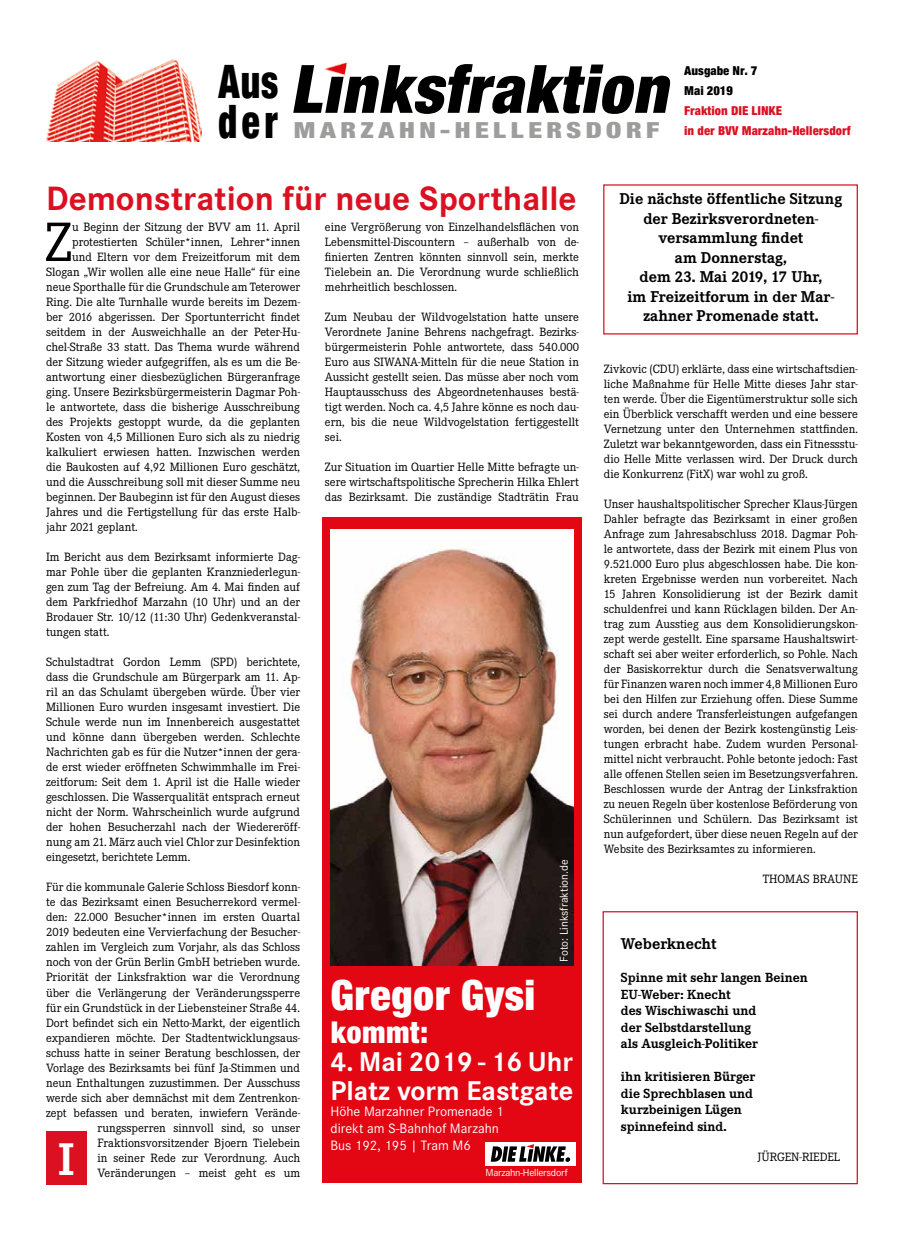
<style>
.page{position:relative;width:904px;height:1241px;background:#fff}
.page>*{position:absolute;margin:0;border:0;box-sizing:border-box;transform-origin:0 0}
.t1{font:italic 900 67.5px "Neue Helvetica Condensed BQ";color:#000}
.t2{font:57.5px "Corporate E";color:#000}
.t3{font:700 47.5px "Corporate E";color:#fff}
.t4{font:900 46.88px "Neue Helvetica Condensed BQ";color:#000;scale:.8 1}
.t5{font:900 42.25px "Neue Helvetica Condensed BQ";color:#fff}
.t6{font:700 35px "Corporate S";color:#db1122}
.t7{font:900 30.5px "Neue Helvetica Condensed BQ";color:#fff}
.t8{font:700 28.12px/28.1px "Corporate S";color:#fff}
.t9{font:700 16.25px/19.5px "Corporate E";color:#000;text-align:center}
.t10{font:14.12px/16.9px "Corporate S";color:#fff}
.t11{font:700 13.75px/16.5px "Corporate E";color:#000}
.t12{font:12.5px/15px "Corporate E";color:#000;text-align:justify}
.t13{font:900 12.5px/20px "Neue Helvetica Condensed BQ";color:#db1122}
.t14{font:900 12.5px/20px "Neue Helvetica Condensed BQ";color:#000}
.t15{font:11.75px "Corporate S";color:#fff}
.t16{font:10.5px "Corporate S";letter-spacing:-.025em;color:#fff}
.s1{font-size:22.5px;color:#9d9d9c}
</style>
<div class="page">
<img style="left:46px;top:59px;width:156px;height:83px">
<img style="left:325px;top:62px;width:22px;height:12px">
<div style="left:46px;top:1131px;width:41px;height:53px;background:#db1122"></div>
<div style="left:322px;top:517px;width:259px;height:665px;background:#e30613"></div>
<img style="left:330px;top:529px;width:243px;height:436px">
<div style="left:485px;top:1142px;width:90px;height:23px;background:linear-gradient(to right,#fff,#fff)"></div>
<svg style="left:490px;top:1143px;width:80px;height:18px"></svg>
<div style="left:602px;top:911px;width:255px;height:272px;border:1px solid #db1122"></div>
<h1 class="t1" style="left:218px;top:47px;width:466px"><sub>d</sub> <sub>e</sub> <sub>r</sub> Linksfraktion</h1>
<p class="t14" style="left:684px;top:61px;width:75px">Ausgabe Nr. 7<br>Mai 2019</p>
<h3 class="t4" style="left:218px;top:53px;width:77px">Aus</h3>
<p class="t13" style="left:293px;top:101px;width:559px;text-indent:391px">Fraktion DIE LINKE<br><span class="s1">MARZAHN-HELLERSDORF</span> in der BVV Marzahn-Hellersdorf</p>
<h3 class="t6" style="left:46px;top:178px;width:797px">Demonstration für neue Sporthalle <sup>Die</sup> <sup>nächste</sup> <sup>öffentliche</sup> <sup>Sitzung</sup></h3>
<h3 class="t9" style="left:627px;top:208px;width:208px">der Bezirksverordneten&shy;versammlung findet<br>am Donnerstag,<br>dem 23. Mai 2019, 17 Uhr,<br>im Freizeitforum in der Mar&shy;zahner Promenade statt.</h3>
<h2 class="t2" style="left:45px;top:211px;width:29px">Z</h2>
<p class="t12" style="left:72px;top:219px;width:229px">u Beginn der Sitzung der BVV am 11. April</p>
<p class="t12" style="left:325px;top:219px;width:255px">eine Vergrößerung von Einzelhandelsflächen von Lebensmittel-Discountern – außerhalb von de&shy;finierten Zentren könnten sinnvoll sein, merkte Tielebein an. Die Verordnung wurde schließlich mehrheitlich beschlossen.</p>
<p class="t12" style="left:325px;top:309px;width:255px">Zum Neubau der Wildvogelstation hatte unsere Verordnete Janine Behrens nachgefragt. Bezirks&shy;bürgermeisterin Pohle antwortete, dass 540.000<br>Euro aus SIWANA-Mitteln für die neue Station in Aussicht gestellt seien. Das müsse aber noch vom Hauptausschuss des Abgeordnetenhauses bestä&shy;tigt werden. Noch ca. 4,5 Jahre könne es noch dau&shy;ern, bis die neue Wildvogelstation fertiggestellt sei.</p>
<p class="t12" style="left:325px;top:459px;width:255px">Zur Situation im Quartier Helle Mitte befragte un&shy;sere wirtschaftspolitische Sprecherin Hilka Ehlert das Bezirksamt. Die zuständige Stadträtin Frau</p>
<p class="t12" style="left:72px;top:234px;width:229px">protestierten Schüler*innen, Lehrer*innen</p>
<p class="t12" style="left:72px;top:249px;width:229px">und Eltern vor dem Freizeitforum mit dem</p>
<p class="t12" style="left:46px;top:264px;width:255px">Slogan „Wir wollen alle eine neue Halle“ für eine</p>
<p class="t12" style="left:46px;top:279px;width:255px">neue Sporthalle für die Grundschule am Teterower</p>
<p class="t12" style="left:46px;top:294px;width:255px">Ring. Die alte Turnhalle wurde bereits im Dezem-</p>
<p class="t12" style="left:46px;top:309px;width:255px">ber 2016 abgerissen. Der Sportunterricht findet</p>
<p class="t12" style="left:46px;top:324px;width:255px">seitdem in der Ausweichhalle an der Peter-Hu-</p>
<p class="t12" style="left:46px;top:339px;width:255px">chel-Straße 33 statt. Das Thema wurde während</p>
<p class="t12" style="left:46px;top:354px;width:255px">der Sitzung wieder aufgegriffen, als es um die Be-</p>
<p class="t12" style="left:46px;top:369px;width:255px">antwortung einer diesbezüglichen Bürgeranfrage</p>
<p class="t12" style="left:46px;top:384px;width:255px">ging. Unsere Bezirksbürgermeisterin Dagmar Poh-</p>
<p class="t12" style="left:46px;top:399px;width:255px">le antwortete, dass die bisherige Ausschreibung</p>
<p class="t12" style="left:46px;top:414px;width:255px">des Projekts gestoppt wurde, da die geplanten</p>
<p class="t12" style="left:46px;top:429px;width:255px">Kosten von 4,5 Millionen Euro sich als zu niedrig</p>
<p class="t12" style="left:46px;top:444px;width:255px">kalkuliert erwiesen hatten. Inzwischen werden</p>
<p class="t12" style="left:46px;top:459px;width:255px">die Baukosten auf 4,92 Millionen Euro geschätzt,</p>
<p class="t12" style="left:46px;top:474px;width:255px">und die Ausschreibung soll mit dieser Summe neu</p>
<p class="t12" style="left:46px;top:489px;width:255px">beginnen. Der Baubeginn ist für den August dieses</p>
<p class="t12" style="left:46px;top:504px;width:255px">Jahres und die Fertigstellung für das erste Halb-</p>
<p class="t12" style="left:46px;top:519px;width:93px">jahr 2021 geplant.</p>
<p class="t12" style="left:46px;top:549px;width:255px">Im Bericht aus dem Bezirksamt informierte Dag&shy;mar Pohle über die geplanten Kranzniederlegun&shy;gen zum Tag der Befreiung. Am 4. Mai finden auf dem Parkfriedhof Marzahn (10 Uhr) und an der Brodauer Str. 10/12 (11:30 Uhr) Gedenkveranstal&shy;tungen statt.</p>
<p class="t12" style="left:46px;top:654px;width:255px">Schulstadtrat Gordon Lemm (SPD) berichtete, dass die Grundschule am Bürgerpark am 11. Ap&shy;ril an das Schulamt übergeben würde. Über vier Millionen Euro wurden insgesamt investiert. Die Schule werde nun im Innenbereich ausgestattet und könne dann übergeben werden. Schlechte Nachrichten gab es für die Nutzer*innen der gera&shy;de erst wieder eröffneten Schwimmhalle im Frei&shy;zeitforum: Seit dem 1. April ist die Halle wieder geschlossen. Die Wasserqualität entsprach erneut nicht der Norm. Wahrscheinlich wurde aufgrund der hohen Besucherzahl nach der Wiedereröff&shy;nung am 21. März auch viel Chlor zur Desinfektion eingesetzt, berichtete Lemm.</p>
<p class="t12" style="left:46px;top:879px;width:255px;text-align:right">Für die kommunale Galerie Schloss Biesdorf konn&shy;te das Bezirksamt einen Besucherrekord vermel&shy;den: 22.000 Besucher*innen im ersten Quartal 2019 bedeuten eine Vervierfachung der Besucher&shy;zahlen im Vergleich zum Vorjahr, als das Schloss noch von der Grün Berlin GmbH betrieben wurde.<br>Priorität der Linksfraktion war die Verordnung über die Verlängerung der Veränderungssperre für ein Grundstück in der Liebensteiner Straße 44.<br>Dort befindet sich ein Netto-Markt, der eigentlich expandieren möchte. Der Stadtentwicklungsaus&shy;schuss hatte in seiner Beratung beschlossen, der Vorlage des Bezirksamts bei fünf Ja-Stimmen und neun Enthaltungen zuzustimmen. Der Ausschuss werde sich aber demnächst mit dem Zentrenkon&shy;zept befassen und beraten, inwiefern Verände&shy;rungssperren sinnvoll sind, so unser Fraktionsvorsitzender Bjoern Tielebein<br>in seiner Rede zur Verordnung. Auch Veränderungen – meist geht es um</p>
<p class="t12" style="left:604px;top:361px;width:255px">Zivkovic (CDU) erklärte, dass eine wirtschaftsdien&shy;liche Maßnahme für Helle Mitte dieses Jahr star&shy;ten werde. Über die Eigentümerstruktur solle sich ein Überblick verschafft werden und eine bessere Vernetzung unter den Unternehmen stattfinden.<br>Zuletzt war bekanntgeworden, dass ein Fitnessstu&shy;dio Helle Mitte verlassen wird. Der Druck durch die Konkurrenz (FitX) war wohl zu groß.</p>
<p class="t12" style="left:604px;top:496px;width:255px">Unser haushaltspolitischer Sprecher Klaus-Jürgen Dahler befragte das Bezirksamt in einer großen Anfrage zum Jahresabschluss 2018. Dagmar Poh&shy;le antwortete, dass der Bezirk mit einem Plus von 9.521.000 Euro plus abgeschlossen habe. Die kon&shy;kreten Ergebnisse werden nun vorbereitet. Nach 15 Jahren Konsolidierung ist der Bezirk damit schuldenfrei und kann Rücklagen bilden. Der An&shy;trag zum Ausstieg aus dem Konsolidierungskon&shy;zept werde gestellt. Eine sparsame Haushaltswirt&shy;schaft sei aber weiter erforderlich, so Pohle. Nach der Basiskorrektur durch die Senatsverwaltung für Finanzen waren noch immer 4,8 Millionen Euro bei den Hilfen zur Erziehung offen. Diese Summe sei durch andere Transferleistungen aufgefangen worden, bei denen der Bezirk kostengünstig Leis&shy;tungen erbracht habe. Zudem wurden Personal&shy;mittel nicht verbraucht. Pohle betonte jedoch: Fast alle offenen Stellen seien im Besetzungsverfahren.<br>Beschlossen wurde der Antrag der Linksfraktion zu neuen Regeln über kostenlose Beförderung von Schülerinnen und Schülern. Das Bezirksamt ist nun aufgefordert, über diese neuen Regeln auf der Website des Bezirksamtes zu informieren.</p>
<p class="t12" style="left:762px;top:871px;width:97px">THOMAS BRAUNE</p>
<p class="t15" style="left:557px;top:961px;width:104px;rotate:-90deg">Foto: Linksfraktion.de</p>
<h3 class="t9" style="left:621px;top:933px;width:97px">Weberknecht</h3>
<p class="t11" style="left:621px;top:969px;width:188px">Spinne mit sehr langen Beinen<br>EU-Weber: Knecht<br>des Wischiwaschi und<br>der Selbstdarstellung<br>als Ausgleich-Politiker</p>
<p class="t11" style="left:621px;top:1068px;width:136px">ihn kritisieren Bürger die Sprechblasen und kurzbeinigen Lügen spinnefeind sind.</p>
<p class="t12" style="left:757px;top:1149px;width:84px">JÜRGEN-RIEDEL</p>
<h3 class="t5" style="left:330px;top:968px;width:207px">Gregor Gysi</h3>
<h3 class="t7" style="left:330px;top:1013px;width:99px">kommt:</h3>
<h3 class="t8" style="left:330px;top:1048px;width:244px">4. Mai 2019 - 16 Uhr<br>Platz vorm Eastgate</h3>
<p class="t10" style="left:330px;top:1103px;width:174px">Höhe Marzahner Promenade 1 direkt am S-Bahnhof Marzahn<br>Bus 192, 195 | Tram M6</p>
<h3 class="t3" style="left:58px;top:1132px;width:18px">I</h3>
<p class="t16" style="left:485px;top:1165px;width:84px">Marzahn-Hellersdorf</p>
</div>
